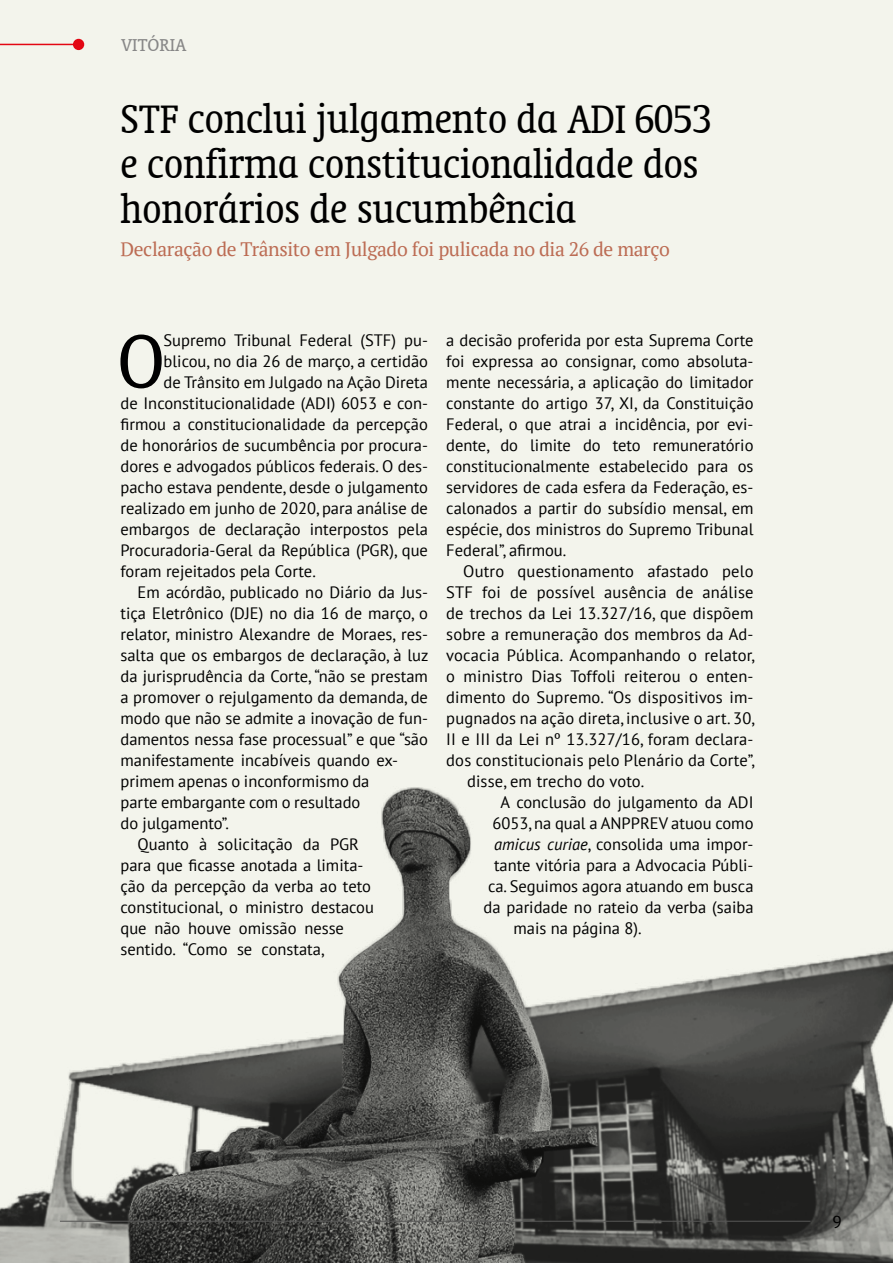
<style>
.page{position:relative;width:893px;height:1263px;background:#f3f4ec}
.page>*{position:absolute;margin:0;border:0;box-sizing:border-box;transform-origin:0 0}
.Capitular{font:condensed 85.8px "Oranda BT";color:#000}
.Titulo{font:condensed 45px/45px "Oranda BT";color:#000}
.Sutia{font:19.5px "PT Serif";letter-spacing:-.02em;color:#bc6c54}
.editoria{font:19.5px "Oranda BT";color:#878787}
.t1{font:17.1px "PT Sans";color:#000}
.Paragrafo{font:16.5px/21px "PT Sans";color:#000}
.Capitular-2{font:16.5px "PT Sans";color:#000}
.s1{font-style:italic}
</style>
<div class="page">
<img style="left:0;top:787px;width:893px;height:476px">
<hr style="left:60px;top:1221px;width:751px;height:1px;background:#575756">
<hr style="left:0;top:44px;width:79px;height:1px;background:#e30613">
<div style="left:73px;top:39px;width:11px;height:11px;background:#e30613;border-radius:50%"></div>
<p class="editoria" style="left:121px;top:34px;width:67px">VITÓRIA</p>
<p class="Titulo" style="left:120px;top:96px;width:593px">STF conclui julgamento da ADI 6053 e confirma constitucionalidade dos honorários de sucumbência</p>
<p class="Sutia" style="left:120px;top:236px;width:551px">Declaração de Trânsito em Julgado foi pulicada no dia 26 de março</p>
<p class="Capitular" style="left:118px;top:312px;width:48px">O</p>
<p class="Capitular-2" style="left:164px;top:329px;width:266px">Supremo Tribunal Federal (STF) pu-</p>
<p class="Capitular-2" style="left:164px;top:350px;width:266px">blicou, no dia 26 de março, a certidão</p>
<p class="Capitular-2" style="left:164px;top:371px;width:266px">de Trânsito em Julgado na Ação Direta</p>
<p class="Capitular-2" style="left:120px;top:392px;width:309px">de Inconstitucionalidade (ADI) 6053 e con-</p>
<p class="Capitular-2" style="left:120px;top:413px;width:309px">firmou a constitucionalidade da percepção</p>
<p class="Capitular-2" style="left:120px;top:434px;width:309px">de honorários de sucumbência por procura-</p>
<p class="Capitular-2" style="left:120px;top:455px;width:309px">dores e advogados públicos federais. O des-</p>
<p class="Capitular-2" style="left:120px;top:476px;width:309px">pacho estava pendente, desde o julgamento</p>
<p class="Capitular-2" style="left:120px;top:497px;width:309px">realizado em junho de 2020, para análise de</p>
<p class="Capitular-2" style="left:120px;top:518px;width:309px">embargos de declaração interpostos pela</p>
<p class="Capitular-2" style="left:120px;top:539px;width:309px">Procuradoria-Geral da República (PGR), que</p>
<p class="Capitular-2" style="left:120px;top:560px;width:197px">foram rejeitados pela Corte.</p>
<p class="Paragrafo" style="left:120px;top:581px;width:309px;text-indent:17px">Em acórdão, publicado no Diário da Jus&shy;tiça Eletrônico (DJE) no dia 16 de março, o relator, ministro Alexandre de Moraes, res&shy;salta que os embargos de declaração, à luz da jurisprudência da Corte, “não se prestam a promover o rejulgamento da demanda, de modo que não se admite a inovação de fun&shy;damentos nessa fase processual” e que “são manifestamente incabíveis quando ex&shy;primem apenas o inconformismo da<br>parte embargante com o resultado<br>do julgamento”.</p>
<p class="Paragrafo" style="left:120px;top:833px;width:255px;text-indent:17px">Quanto à solicitação da PGR para que ficasse anotada a limita&shy;ção da percepção da verba ao teto constitucional, o ministro destacou que não houve omissão nesse sentido. “Como se constata,</p>
<p class="Paragrafo" style="left:446px;top:329px;width:309px;text-align:justify">a decisão proferida por esta Suprema Corte foi expressa ao consignar, como absoluta&shy;mente necessária, a aplicação do limitador constante do artigo 37, XI, da Constituição Federal, o que atrai a incidência, por evi&shy;dente, do limite do teto remuneratório constitucionalmente estabelecido para os servidores de cada esfera da Federação, es&shy;calonados a partir do subsídio mensal, em espécie, dos ministros do Supremo Tribunal Federal”, afirmou.</p>
<p class="Paragrafo" style="left:463px;top:560px;width:292px">Outro questionamento afastado pelo</p>
<p class="Paragrafo" style="left:446px;top:581px;width:309px">STF foi de possível ausência de análise</p>
<p class="Paragrafo" style="left:446px;top:602px;width:309px">de trechos da Lei 13.327/16, que dispõem</p>
<p class="Paragrafo" style="left:446px;top:623px;width:309px">sobre a remuneração dos membros da Ad-</p>
<p class="Paragrafo" style="left:446px;top:644px;width:310px">vocacia Pública. Acompanhando o relator,</p>
<p class="Paragrafo" style="left:446px;top:665px;width:309px">o ministro Dias Toffoli reiterou o enten-</p>
<p class="Paragrafo" style="left:446px;top:686px;width:309px">dimento do Supremo. “Os dispositivos im-</p>
<p class="Paragrafo" style="left:446px;top:707px;width:310px">pugnados na ação direta, inclusive o art. 30,</p>
<p class="Paragrafo" style="left:446px;top:728px;width:309px">II e III da Lei nº 13.327/16, foram declara-</p>
<p class="Paragrafo" style="left:446px;top:749px;width:310px">dos constitucionais pelo Plenário da Corte”,</p>
<p class="Paragrafo" style="left:467px;top:770px;width:179px">disse, em trecho do voto.</p>
<p class="Paragrafo" style="left:500px;top:791px;width:254px">A conclusão do julgamento da ADI</p>
<p class="Paragrafo" style="left:492px;top:812px;width:262px">6053, na qual a ANPPREV atuou como</p>
<p class="Paragrafo" style="left:494px;top:833px;width:261px"><span class="s1">amicus curiae</span>, consolida uma impor-</p>
<p class="Paragrafo" style="left:494px;top:854px;width:261px">tante vitória para a Advocacia Públi-</p>
<p class="Paragrafo" style="left:488px;top:875px;width:267px">ca. Seguimos agora atuando em busca</p>
<p class="Paragrafo" style="left:483px;top:896px;width:272px">da paridade no rateio da verba (saiba</p>
<p class="Paragrafo" style="left:513px;top:917px;width:130px">mais na página 8).</p>
<p class="t1" style="left:833px;top:1211px;width:11px">9</p>
</div>
